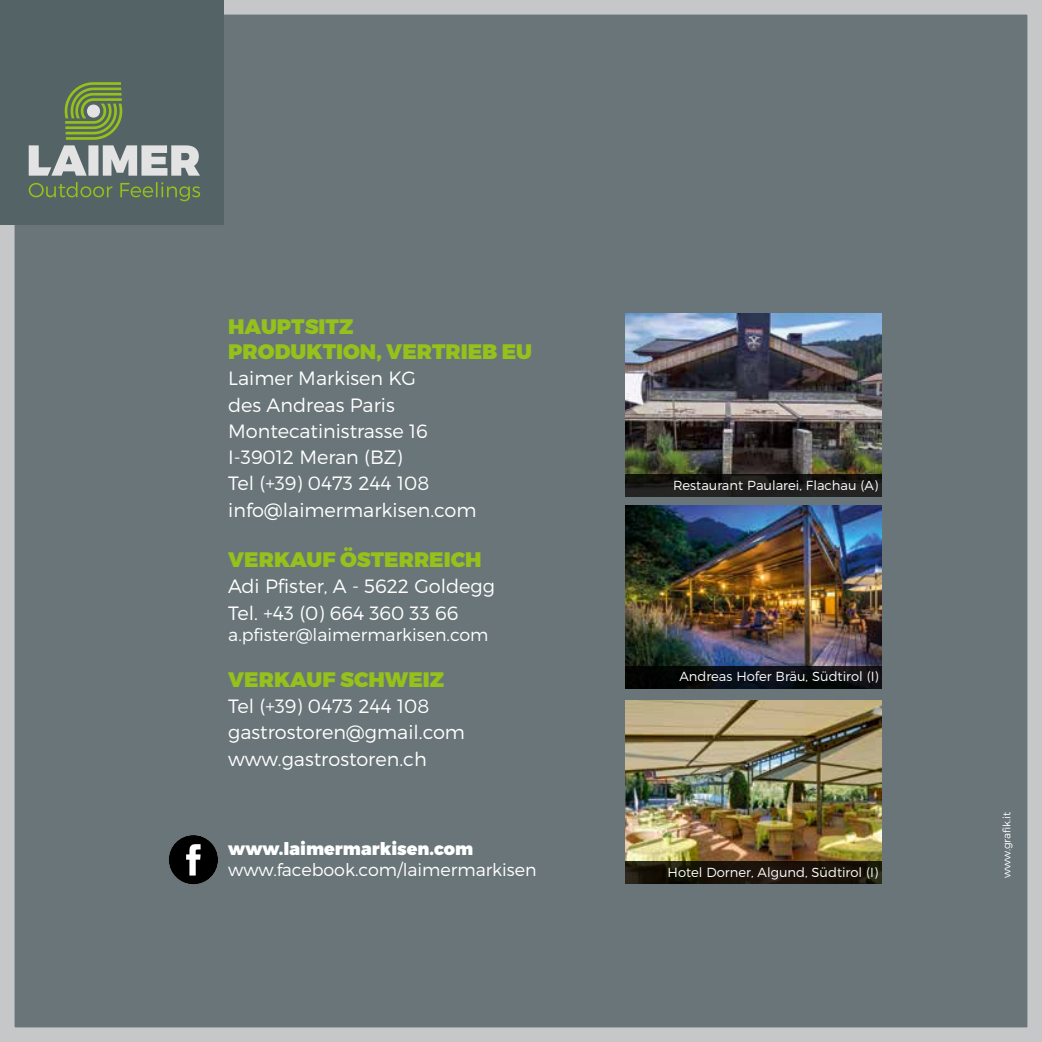
<style>
.page{position:relative;width:1042px;height:1042px;background:#697579}
.page>*{position:absolute;margin:0;border:0;box-sizing:border-box;transform-origin:0 0}
.t1{font:900 21px/25.2px "Montserrat";color:#94c11a}
.t2{font:300 19.25px/26.2px "Montserrat";color:#fff}
.t3{font:300 17.5px "Montserrat";color:#fff}
.t4{font:900 17.5px "Montserrat";color:#fff}
.t5{font:300 13.12px "Montserrat";color:#fff}
.t6{font:300 10.5px "Montserrat";color:#fff}
</style>
<div class="page">
<svg style="left:169px;top:835px;width:49px;height:49px;background:#323435"></svg>
<img style="left:625px;top:314px;width:256px;height:160px">
<svg style="left:625px;top:474px;width:256px;height:23px;background:#1b1a18"></svg>
<img style="left:625px;top:505px;width:256px;height:161px">
<svg style="left:625px;top:666px;width:256px;height:22px;background:#090c10"></svg>
<div style="left:0;top:0;width:223px;height:224px;background:#546366"></div>
<svg style="left:29px;top:182px;width:171px;height:19px"></svg>
<svg style="left:29px;top:82px;width:171px;height:94px"></svg>
<img style="left:625px;top:700px;width:256px;height:161px">
<svg style="left:625px;top:861px;width:256px;height:23px;background:#1a140a"></svg>
<p class="t1" style="left:228px;top:315px;width:305px">HAUPTSITZ<br>PRODUKTION, VERTRIEB EU</p>
<p class="t2" style="left:228px;top:365px;width:250px">Laimer Markisen KG<br>des Andreas Paris<br>Montecatinistrasse 16<br>I-39012 Meran (BZ)<br>Tel (+39) 0473 244 108 info@laimermarkisen.com</p>
<p class="t1" style="left:228px;top:548px;width:255px">VERKAUF ÖSTERREICH</p>
<p class="t2" style="left:228px;top:573px;width:268px">Adi Pfister, A - 5622 Goldegg<br>Tel. +43 (0) 664 360 33 66</p>
<p class="t3" style="left:228px;top:624px;width:262px">a.pfister@laimermarkisen.com</p>
<p class="t1" style="left:228px;top:667px;width:217px">VERKAUF SCHWEIZ</p>
<p class="t2" style="left:228px;top:693px;width:238px">Tel (+39) 0473 244 108 gastrostoren@gmail.com www.gastrostoren.ch</p>
<p class="t4" style="left:228px;top:837px;width:246px">www.laimermarkisen.com</p>
<p class="t3" style="left:228px;top:859px;width:310px">www.facebook.com/laimermarkisen</p>
<p class="t5" style="left:673px;top:477px;width:207px">Restaurant Paularei, Flachau (A)</p>
<p class="t5" style="left:679px;top:668px;width:201px">Andreas Hofer Bräu, Südtirol (I)</p>
<p class="t5" style="left:667px;top:864px;width:212px">Hotel Dorner, Algund, Südtirol (I)</p>
<p class="t6" style="left:1000px;top:878px;width:68px;rotate:-90deg">www.grafik.it</p>
</div>
